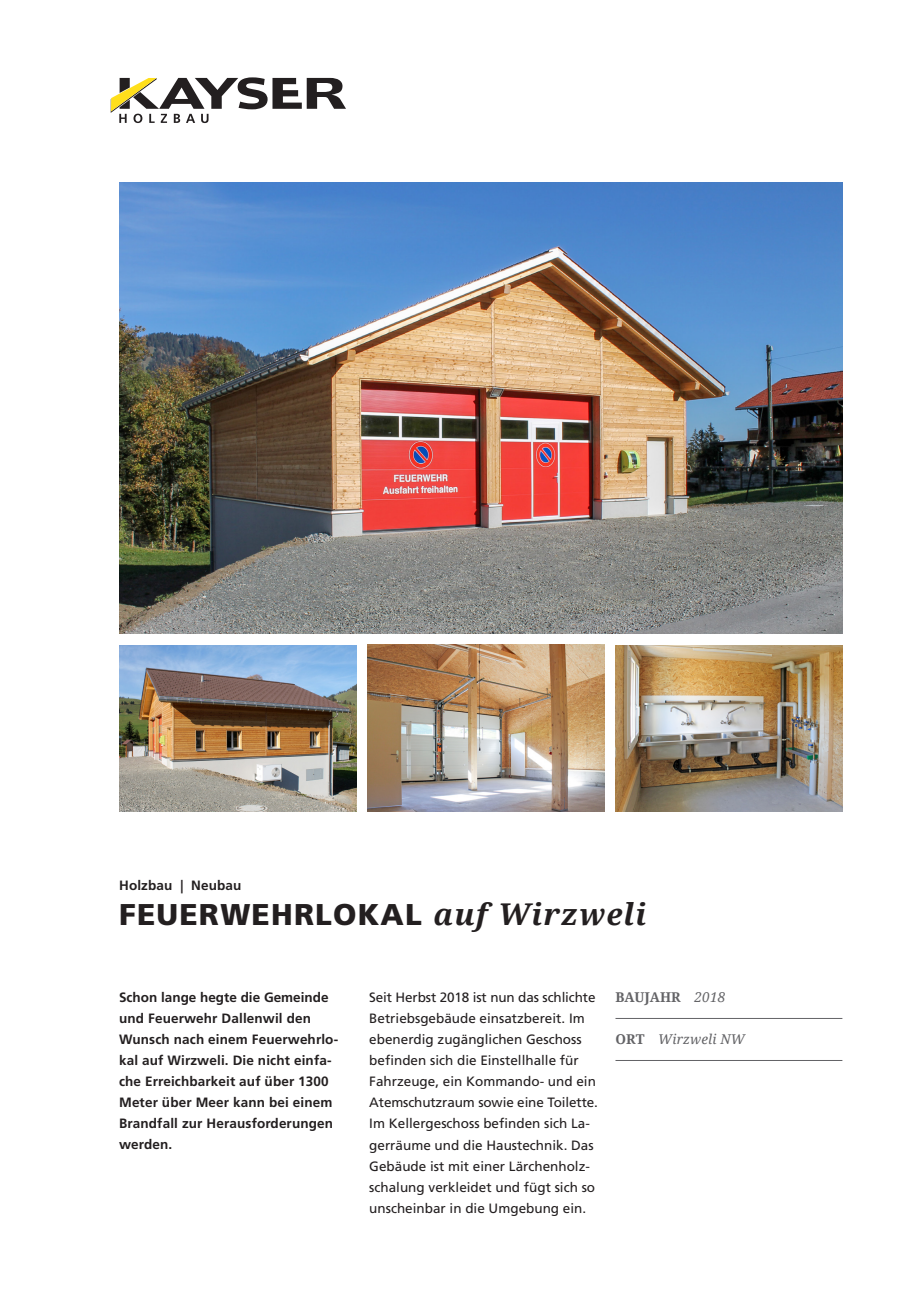
<style>
.page{position:relative;width:919px;height:1289px;background:#fff}
.page>*{position:absolute;margin:0;border:0;box-sizing:border-box;transform-origin:0 0}
.t1{font:900 30px "Frutiger LT Std";letter-spacing:.04em;color:#231f20}
.t2{font:13.5px/21px "Frutiger LT Std";color:#231f20}
.t3{font:700 13.5px/21px "Frutiger LT Std";letter-spacing:.01em;color:#231f20}
.t4{font:italic 13.5px "Droid Serif";letter-spacing:.01em;color:#636366}
.t5{font:700 13.5px "Droid Serif";letter-spacing:.01em;color:#636366}
.s1{font-family:"Droid Serif";font-weight:700;font-style:italic}
.s2{font-weight:400;font-style:italic}
.s3{font-weight:700;font-style:normal}
</style>
<div class="page">
<svg style="left:111px;top:77px;width:235px;height:46px"></svg>
<hr style="left:615px;top:1018px;width:227px;height:1px;background:#636366">
<hr style="left:615px;top:1060px;width:227px;height:1px;background:#636366">
<img style="left:119px;top:183px;width:723px;height:451px">
<img style="left:119px;top:645px;width:237px;height:166px">
<img style="left:367px;top:644px;width:237px;height:167px">
<img style="left:615px;top:645px;width:227px;height:166px">
<p class="t3" style="left:119px;top:874px;width:124px">Holzbau | Neubau</p>
<h1 class="t1" style="left:119px;top:896px;width:528px">FEUERWEHRLOKAL <span class="s1">auf Wirzweli</span></h1>
<p class="t3" style="left:119px;top:987px;width:220px">Schon lange hegte die Gemeinde und Feuerwehr Dallenwil den<br>Wunsch nach einem Feuerwehrlo&shy;kal auf Wirzweli. Die nicht einfa&shy;che Erreichbarkeit auf über 1300<br>Meter über Meer kann bei einem<br>Brandfall zur Herausforderungen werden.</p>
<p class="t2" style="left:369px;top:987px;width:230px">Seit Herbst 2018 ist nun das schlichte Betriebsgebäude einsatzbereit. Im ebenerdig zugänglichen Geschoss befinden sich die Einstellhalle für Fahrzeuge, ein Kommando- und ein Atemschutzraum sowie eine Toilette.<br>Im Kellergeschoss befinden sich La&shy;gerräume und die Haustechnik. Das Gebäude ist mit einer Lärchenholz&shy;schalung verkleidet und fügt sich so unscheinbar in die Umgebung ein.</p>
<p class="t5" style="left:615px;top:988px;width:111px">BAUJAHR <span class="s2">2018</span></p>
<p class="t4" style="left:615px;top:1030px;width:131px"><span class="s3">ORT</span> Wirzweli NW</p>
</div>
